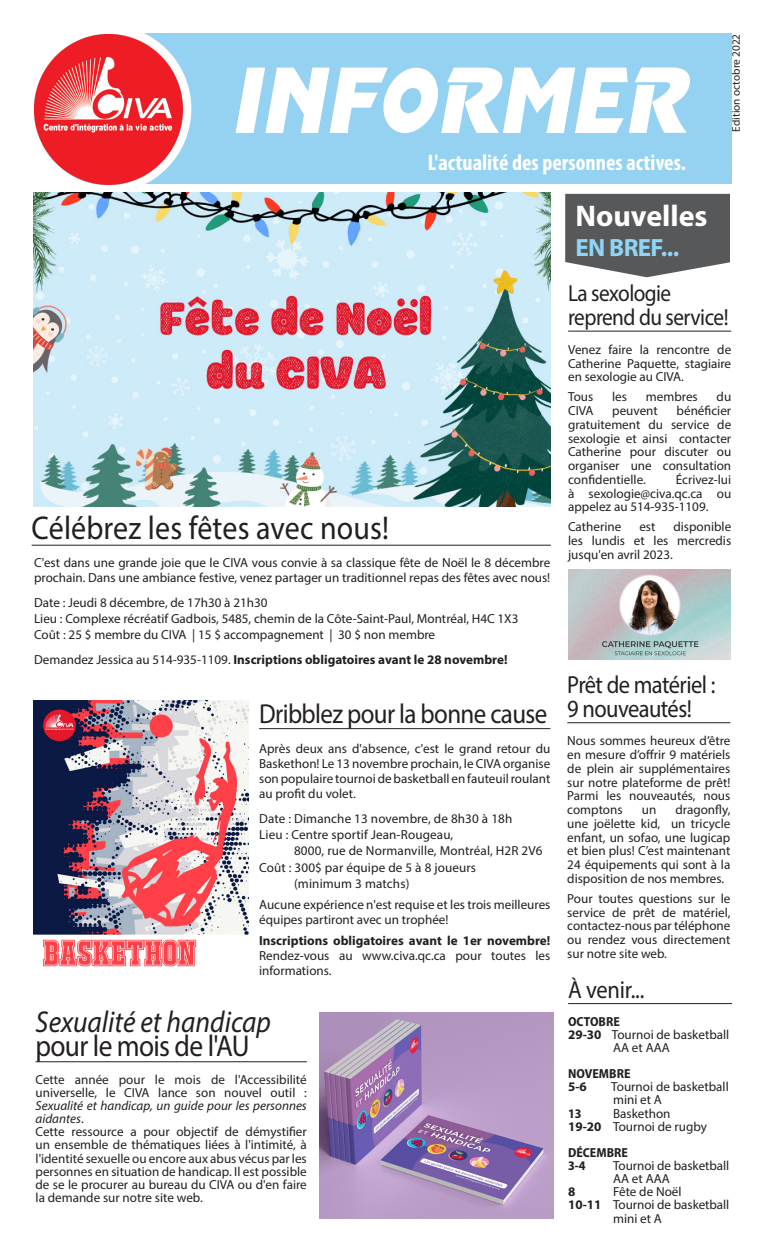
<style>
.page{position:relative;width:765px;height:1260px;background:#fff}
.page>*{position:absolute;margin:0;border:0;box-sizing:border-box;transform-origin:0 0}
.Head_2{font:33px "Myriad Pro";letter-spacing:.005em;color:#231f20;scale:.91 1}
.Head_2-2{font:italic 30.25px/23.8px "Myriad Pro";color:#231f20;scale:.91 1}
.Body_2{font:700 30px "Myriad Pro";color:#fff}
.Head_2-3{font:27.5px "Myriad Pro";letter-spacing:-.025em;color:#231f20;scale:.91 1}
.Body_2-2{font:700 25px "Myriad Pro";letter-spacing:-.025em;color:#91d5f5}
.Head_2-4{font:24.75px/23.8px "Myriad Pro";letter-spacing:-.025em;color:#231f20;scale:.91 1}
.Head_2-5{font:23.38px/23.8px "Myriad Pro";letter-spacing:-.025em;color:#231f20;scale:.91 1}
.t1{font:700 condensed 22.5px "Myriad Pro";color:#fff}
.Subhead{font:13.12px/13.8px "Myriad Pro";color:#231f20;text-align:justify}
.Subhead-2{font:700 13.12px "Myriad Pro";color:#231f20}
.Subhead-3{font:700 semi-condensed 13.12px "Myriad Pro";color:#231f20}
.Body_2-3{font:11.25px "Myriad Pro";color:#231f20}
.s1{font-weight:400}
.s2{font-weight:700}
.s3{font-style:normal}
.s4{font-style:italic}
</style>
<div class="page">
<svg style="left:565px;top:194px;width:165px;height:83px;background:#666768"></svg>
<img style="left:33px;top:193px;width:518px;height:314px">
<div style="left:105px;top:34px;width:626px;height:150px;background:#95d2f2"></div>
<svg style="left:183px;top:72px;width:8px;height:73px"></svg>
<svg style="left:236px;top:67px;width:454px;height:66px"></svg>
<hr style="left:568px;top:1003px;width:164px;height:1px;background:#231f20">
<hr style="left:36px;top:1061px;width:271px;height:1px;background:#231f20">
<div style="left:25px;top:24px;width:162px;height:163px;background:#fff;border-radius:50%"></div>
<img style="left:35px;top:34px;width:148px;height:150px">
<img style="left:319px;top:1013px;width:235px;height:206px">
<img style="left:34px;top:700px;width:215px;height:267px">
<hr style="left:259px;top:728px;width:291px;height:1px;background:#231f20">
<hr style="left:567px;top:722px;width:163px;height:1px;background:#231f20">
<hr style="left:568px;top:331px;width:163px;height:1px;background:#231f20">
<hr style="left:32px;top:545px;width:519px;height:1px;background:#231f20">
<img style="left:568px;top:569px;width:162px;height:91px">
<p class="t1" style="left:428px;top:149px;width:260px">L'actualité des personnes actives.</p>
<p class="Body_2" style="left:575px;top:196px;width:134px">Nouvelles</p>
<p class="Body_2-2" style="left:575px;top:231px;width:105px">EN BREF...</p>
<p class="Body_2-3" style="left:729px;top:132px;width:99px;rotate:-90deg">Édition octobre 2022</p>
<p class="Head_2" style="left:32px;top:508px;width:394px">Célébrez les fêtes avec nous!</p>
<p class="Subhead" style="left:34px;top:555px;width:518px;line-height:15px">C'est dans une grande joie que le CIVA vous convie à sa classique fête de Noël le 8 décembre prochain. Dans une ambiance festive, venez partager un traditionnel repas des fêtes avec nous!</p>
<p class="Subhead" style="left:34px;top:595px;width:235px">Date : Jeudi 8 décembre, de 17h30 à 21h30</p>
<p class="Subhead" style="left:34px;top:612px;width:486px">Lieu : Complexe récréatif Gadbois, 5485, chemin de la Côte-Saint-Paul, Montréal, H4C 1X3</p>
<p class="Subhead" style="left:34px;top:628px;width:403px">Coût : 25 $ membre du CIVA | 15 $ accompagnement | 30 $ non membre</p>
<p class="Subhead-2" style="left:34px;top:652px;width:475px"><span class="s1">Demandez Jessica au 514-935-1109.</span> Inscriptions obligatoires avant le 28 novembre!</p>
<p class="Head_2-3" style="left:259px;top:696px;width:318px">Dribblez pour la bonne cause</p>
<p class="Subhead" style="left:259px;top:740px;width:293px;line-height:15px">Après deux ans d'absence, c'est le grand retour du Baskethon! Le 13 novembre prochain, le CIVA organise son populaire tournoi de basketball en fauteuil roulant au profit du volet.</p>
<p class="Subhead" style="left:259px;top:811px;width:255px">Date : Dimanche 13 novembre, de 8h30 à 18h</p>
<p class="Subhead" style="left:259px;top:827px;width:196px">Lieu : Centre sportif Jean-Rougeau,</p>
<p class="Subhead" style="left:294px;top:844px;width:250px">8000, rue de Normanville, Montréal, H2R 2V6</p>
<p class="Subhead" style="left:259px;top:860px;width:219px">Coût : 300$ par équipe de 5 à 8 joueurs</p>
<p class="Subhead" style="left:294px;top:876px;width:117px">(minimum 3 matchs)</p>
<p class="Subhead" style="left:259px;top:897px;width:293px;line-height:15px">Aucune expérience n'est requise et les trois meilleures équipes partiront avec un trophée!</p>
<p class="Subhead" style="left:259px;top:933px;width:293px;line-height:15px"><span class="s2">Inscriptions obligatoires avant le 1er novembre!<br></span>Rendez-vous au www.civa.qc.ca pour toutes les informations.</p>
<p class="Head_2-2" style="left:36px;top:1009px;width:260px">Sexualité et handicap <span class="s3">pour le mois de l'AU</span></p>
<p class="Subhead" style="left:36px;top:1073px;width:273px;line-height:13.1px">Cette année pour le mois de l'Accessibilité universelle, le CIVA lance son nouvel outil :<br><span class="s4">Sexualité et handicap, un guide pour les personnes aidantes</span>.</p>
<p class="Subhead" style="left:36px;top:1125px;width:273px;line-height:13.1px">Cette ressource a pour objectif de démystifier un ensemble de thématiques liées à l'intimité, à l'identité sexuelle ou encore aux abus vécus par les personnes en situation de handicap. Il est possible de se le procurer au bureau du CIVA ou d'en faire la demande sur notre site web.</p>
<p class="Head_2-5" style="left:568px;top:281px;width:178px">La sexologie reprend du service!</p>
<p class="Subhead" style="left:568px;top:342px;width:165px">Venez faire la rencontre de Catherine Paquette, stagiaire en sexologie au CIVA.</p>
<p class="Subhead" style="left:568px;top:390px;width:27px">Tous</p>
<p class="Subhead" style="left:612px;top:390px;width:16px">les</p>
<p class="Subhead" style="left:646px;top:390px;width:53px">membres</p>
<p class="Subhead" style="left:717px;top:390px;width:16px">du</p>
<p class="Subhead" style="left:568px;top:404px;width:27px">CIVA</p>
<p class="Subhead" style="left:612px;top:404px;width:47px">peuvent</p>
<p class="Subhead" style="left:568px;top:404px;width:165px;text-indent:109px">bénéficier gratuitement du service de sexologie et ainsi contacter Catherine pour discuter ou organiser une consultation confidentielle.</p>
<p class="Subhead" style="left:568px;top:472px;width:165px;text-indent:108px">Écrivez-lui à sexologie@civa.qc.ca ou appelez au 514-935-1109.</p>
<p class="Subhead" style="left:568px;top:520px;width:55px">Catherine</p>
<p class="Subhead" style="left:639px;top:520px;width:18px">est</p>
<p class="Subhead" style="left:568px;top:520px;width:165px;text-indent:105px">disponible les lundis et les mercredis jusqu'en avril 2023.</p>
<p class="Head_2-4" style="left:567px;top:672px;width:164px">Prêt de matériel :<br>9 nouveautés!</p>
<p class="Subhead" style="left:567px;top:734px;width:165px">Nous sommes heureux d’être en mesure d’offrir 9 matériels de plein air supplémentaires sur notre plateforme de prêt!<br>Parmi les nouveautés, nous comptons</p>
<p class="Subhead" style="left:567px;top:803px;width:165px;text-indent:108px">dragonfly, une joëlette kid, un tricycle enfant, un sofao, une lugicap et bien plus! C’est maintenant 24 équipements qui sont à la disposition de nos membres.</p>
<p class="Subhead" style="left:567px;top:891px;width:165px">Pour toutes questions sur le service de prêt de matériel, contactez-nous par téléphone ou rendez vous directement sur notre site web.</p>
<p class="Subhead" style="left:642px;top:803px;width:16px">un</p>
<p class="Head_2-4" style="left:568px;top:977px;width:85px">À venir...</p>
<p class="Subhead-3" style="left:568px;top:1013px;width:53px">OCTOBRE</p>
<p class="Subhead" style="left:568px;top:1027px;width:163px"><span class="s2">29-30</span> Tournoi de basketball</p>
<p class="Subhead" style="left:613px;top:1040px;width:58px">AA et AAA</p>
<p class="Subhead-3" style="left:568px;top:1065px;width:64px">NOVEMBRE</p>
<p class="Subhead-2" style="left:568px;top:1078px;width:20px">5-6</p>
<p class="Subhead" style="left:611px;top:1080px;width:119px;line-height:13.1px">Tournoi de basketball mini et A</p>
<p class="Subhead-3" style="left:568px;top:1105px;width:15px">13</p>
<p class="Subhead" style="left:613px;top:1106px;width:59px">Baskethon</p>
<p class="Subhead" style="left:568px;top:1119px;width:140px"><span class="s2">19-20</span> Tournoi de rugby</p>
<p class="Subhead-3" style="left:568px;top:1144px;width:61px">DÉCEMBRE</p>
<p class="Subhead-3" style="left:568px;top:1157px;width:19px">3-4</p>
<p class="Subhead" style="left:613px;top:1159px;width:118px;line-height:13.1px">Tournoi de basketball<br>AA et AAA</p>
<p class="Subhead-2" style="left:568px;top:1183px;width:9px">8</p>
<p class="Subhead" style="left:613px;top:1185px;width:70px">Fête de Noël</p>
<p class="Subhead" style="left:613px;top:1198px;width:118px;line-height:13.1px;text-indent:-45px"><span class="s2">10-11</span> Tournoi de basketball mini et A</p>
</div>
